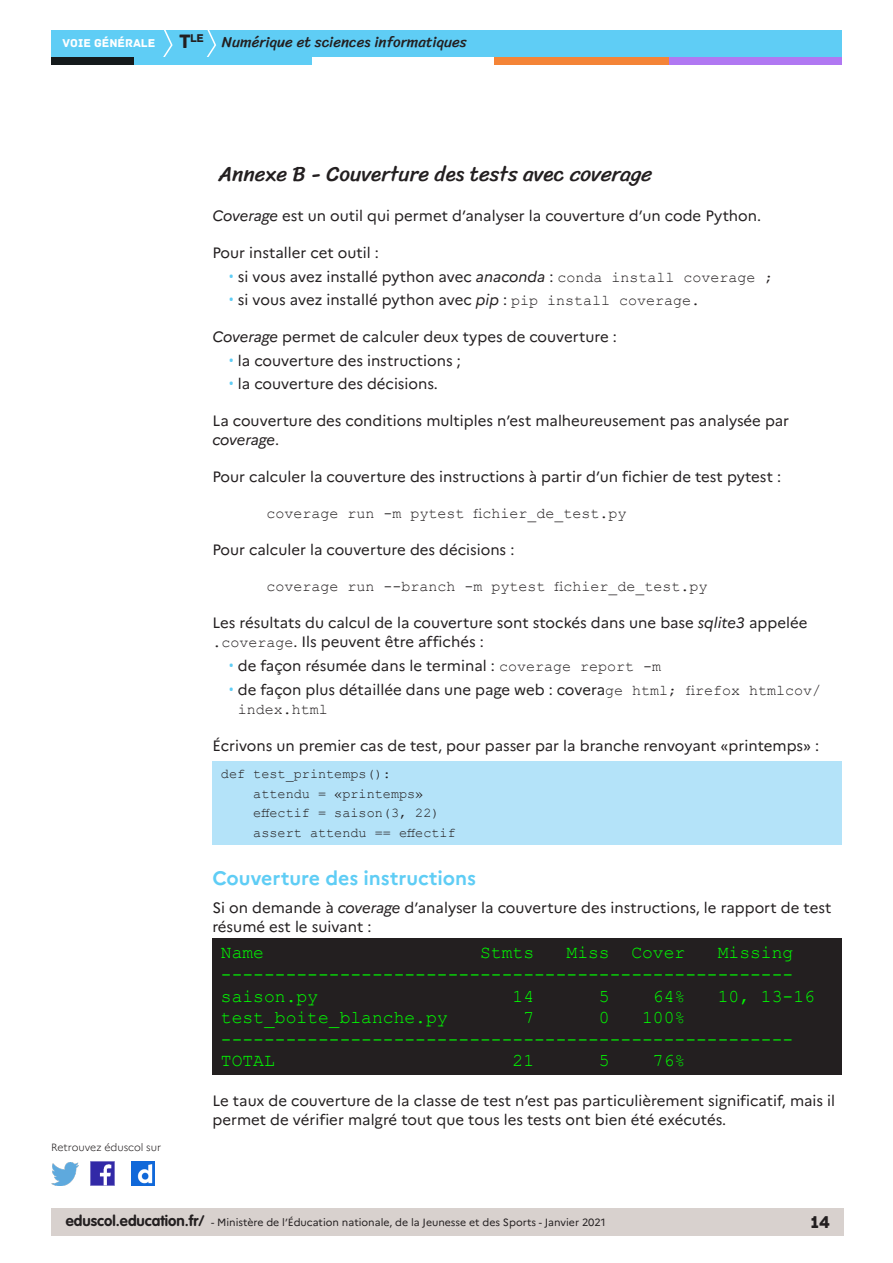
<style>
.page{position:relative;width:893px;height:1263px;background:#fff}
.page>*{position:absolute;margin:0;border:0;box-sizing:border-box;transform-origin:0 0}
._02_titre_1{font:21px "Sriracha";color:#231f20}
.Annexe_Titre_2{font:700 19.5px "Marianne";color:#5fcdf5}
.Affichage{font:18px "Courier New";color:#0f0}
.t1{font:18px "Archive";color:#231f20}
.Texte_courant{font:15px/19.5px "Marianne";color:#231f20}
.Texte_courant-2{font:15px "Courier New";color:#231f20}
.t2{font:15px "Sriracha";color:#231f20}
._08_txt_encadré{font:13.5px "Courier New";color:#231f20}
.t3{font:12px "Archive";color:#fff}
.t4{font:11.85px "Archive";color:#231f20}
.t5{font:10.5px "Marianne";color:#231f20}
.t6{font:300 10.5px "Marianne";color:#231f20}
.s1{font-size:20.4px}
.s2{font-style:italic}
.s3{font-family:"Roboto";color:#5fcdf5}
.s4{font-family:"Courier New"}
.s5{font-family:"VAG Rounded Std";font-weight:700;font-size:15px}
</style>
<div class="page">
<div style="left:51px;top:1209px;width:792px;height:27px;background:#d8d1ce"></div>
<div style="left:51px;top:30px;width:791px;height:27px;background:#5fcdf5"></div>
<svg style="left:163px;top:30px;width:10px;height:27px"></svg>
<svg style="left:207px;top:30px;width:9px;height:27px"></svg>
<div style="left:133px;top:57px;width:179px;height:8px;background:#5fcdf5"></div>
<div style="left:51px;top:57px;width:82px;height:8px;background:#141a1c"></div>
<div style="left:667px;top:57px;width:175px;height:8px;background:#b078f2"></div>
<div style="left:494px;top:57px;width:175px;height:8px;background:#f48437"></div>
<img style="left:91px;top:1162px;width:23px;height:23px">
<img style="left:51px;top:1163px;width:28px;height:22px">
<img style="left:132px;top:1162px;width:22px;height:23px">
<div style="left:212px;top:761px;width:630px;height:84px;background:#b4e3f9"></div>
<div style="left:212px;top:939px;width:630px;height:136px;background:#231f20"></div>
<p class="t4" style="left:179px;top:31px;width:26px"><span class="s1">T</span>le</p>
<p class="t3" style="left:63px;top:36px;width:94px">VOIE GÉNÉRALE</p>
<p class="t2" style="left:222px;top:33px;width:246px">Numérique et sciences informatiques</p>
<p class="_02_titre_1" style="left:218px;top:161px;width:439px">Annexe B - Couverture des tests avec coverage</p>
<p class="Texte_courant" style="left:212px;top:206px;width:550px"><span class="s2">Coverage</span> est un outil qui permet d’analyser la couverture d’un code Python.</p>
<p class="Texte_courant" style="left:212px;top:243px;width:168px">Pour installer cet outil :</p>
<p class="Texte_courant" style="left:229px;top:266px;width:546px"><span class="s3">•</span> si vous avez installé python avec <span class="s2">anaconda</span> : <span class="s4">conda install coverage ;</span></p>
<p class="Texte_courant" style="left:229px;top:290px;width:473px"><span class="s3">•</span> si vous avez installé python avec <span class="s2">pip</span> : <span class="s4">pip install coverage.</span></p>
<p class="Texte_courant" style="left:212px;top:327px;width:406px"><span class="s2">Coverage</span> permet de calculer deux types de couverture :</p>
<p class="Texte_courant" style="left:229px;top:350px;width:234px"><span class="s3">•</span> la couverture des instructions ;</p>
<p class="Texte_courant" style="left:229px;top:374px;width:211px"><span class="s3">•</span> la couverture des décisions.</p>
<p class="Texte_courant" style="left:212px;top:411px;width:578px">La couverture des conditions multiples n’est malheureusement pas analysée par <span class="s2">coverage</span>.</p>
<p class="Texte_courant" style="left:212px;top:467px;width:570px">Pour calculer la couverture des instructions à partir d’un fichier de test pytest :</p>
<p class="Texte_courant-2" style="left:266px;top:504px;width:362px">coverage run -m pytest fichier_de_test.py</p>
<p class="Texte_courant" style="left:212px;top:540px;width:303px">Pour calculer la couverture des décisions :</p>
<p class="Texte_courant-2" style="left:266px;top:577px;width:443px">coverage run --branch -m pytest fichier_de_test.py</p>
<p class="Texte_courant" style="left:212px;top:613px;width:596px">Les résultats du calcul de la couverture sont stockés dans une base <span class="s2">sqlite3</span> appelée <span class="s4">.coverage</span>. Ils peuvent être affichés :</p>
<p class="Texte_courant" style="left:229px;top:656px;width:434px"><span class="s3">•</span> de façon résumée dans le terminal : <span class="s4">coverage report -m</span></p>
<p class="Texte_courant" style="left:238px;top:680px;width:585px;text-indent:-9px"><span class="s3">•</span> de façon plus détaillée dans une page web : covera<span class="s4">ge html; firefox htmlcov/ index.html</span></p>
<p class="Texte_courant" style="left:212px;top:736px;width:608px">Écrivons un premier cas de test, pour passer par la branche renvoyant «printemps» :</p>
<p class="_08_txt_encadré" style="left:221px;top:765px;width:172px">def test_printemps():</p>
<p class="_08_txt_encadré" style="left:253px;top:785px;width:172px">attendu = «printemps»</p>
<p class="_08_txt_encadré" style="left:253px;top:804px;width:188px">effectif = saison(3, 22)</p>
<p class="_08_txt_encadré" style="left:253px;top:824px;width:204px">assert attendu == effectif</p>
<p class="Annexe_Titre_2" style="left:212px;top:866px;width:265px">Couverture des instructions</p>
<p class="Texte_courant" style="left:212px;top:898px;width:620px">Si on demande à <span class="s2">coverage</span> d’analyser la couverture des instructions, le rapport de test résumé est le suivant :</p>
<p class="Affichage" style="left:221px;top:941px;width:45px">Name</p>
<p class="Affichage" style="left:480px;top:941px;width:56px">Stmts</p>
<p class="Affichage" style="left:566px;top:941px;width:120px">Miss Cover</p>
<p class="Affichage" style="left:718px;top:941px;width:77px">Missing</p>
<p class="Affichage" style="left:221px;top:963px;width:574px">-----------------------------------------------------</p>
<p class="Affichage" style="left:221px;top:985px;width:99px">saison.py</p>
<p class="Affichage" style="left:512px;top:985px;width:23px">14</p>
<p class="Affichage" style="left:599px;top:985px;width:12px">5</p>
<p class="Affichage" style="left:653px;top:985px;width:34px">64%</p>
<p class="Affichage" style="left:718px;top:985px;width:99px">10, 13-16</p>
<p class="Affichage" style="left:221px;top:1006px;width:228px">test_boite_blanche.py</p>
<p class="Affichage" style="left:523px;top:1006px;width:12px">7</p>
<p class="Affichage" style="left:599px;top:1006px;width:12px">0</p>
<p class="Affichage" style="left:642px;top:1006px;width:45px">100%</p>
<p class="Affichage" style="left:221px;top:1028px;width:574px">-----------------------------------------------------</p>
<p class="Affichage" style="left:221px;top:1049px;width:56px">TOTAL</p>
<p class="Affichage" style="left:512px;top:1049px;width:23px">21</p>
<p class="Affichage" style="left:599px;top:1049px;width:12px">5</p>
<p class="Affichage" style="left:653px;top:1049px;width:34px">76%</p>
<p class="t6" style="left:51px;top:1141px;width:112px">Retrouvez éduscol sur</p>
<p class="Texte_courant" style="left:212px;top:1090px;width:624px">Le taux de couverture de la classe de test n’est pas particulièrement significatif, mais il permet de vérifier malgré tout que tous les tests ont bien été exécutés.</p>
<p class="t5" style="left:66px;top:1216px;width:541px"><span class="s5">eduscol.education.fr/</span> - Ministère de l’Éducation nationale, de la Jeunesse et des Sports - Janvier 2021</p>
<p class="t1" style="left:810px;top:1211px;width:21px">14</p>
</div>
